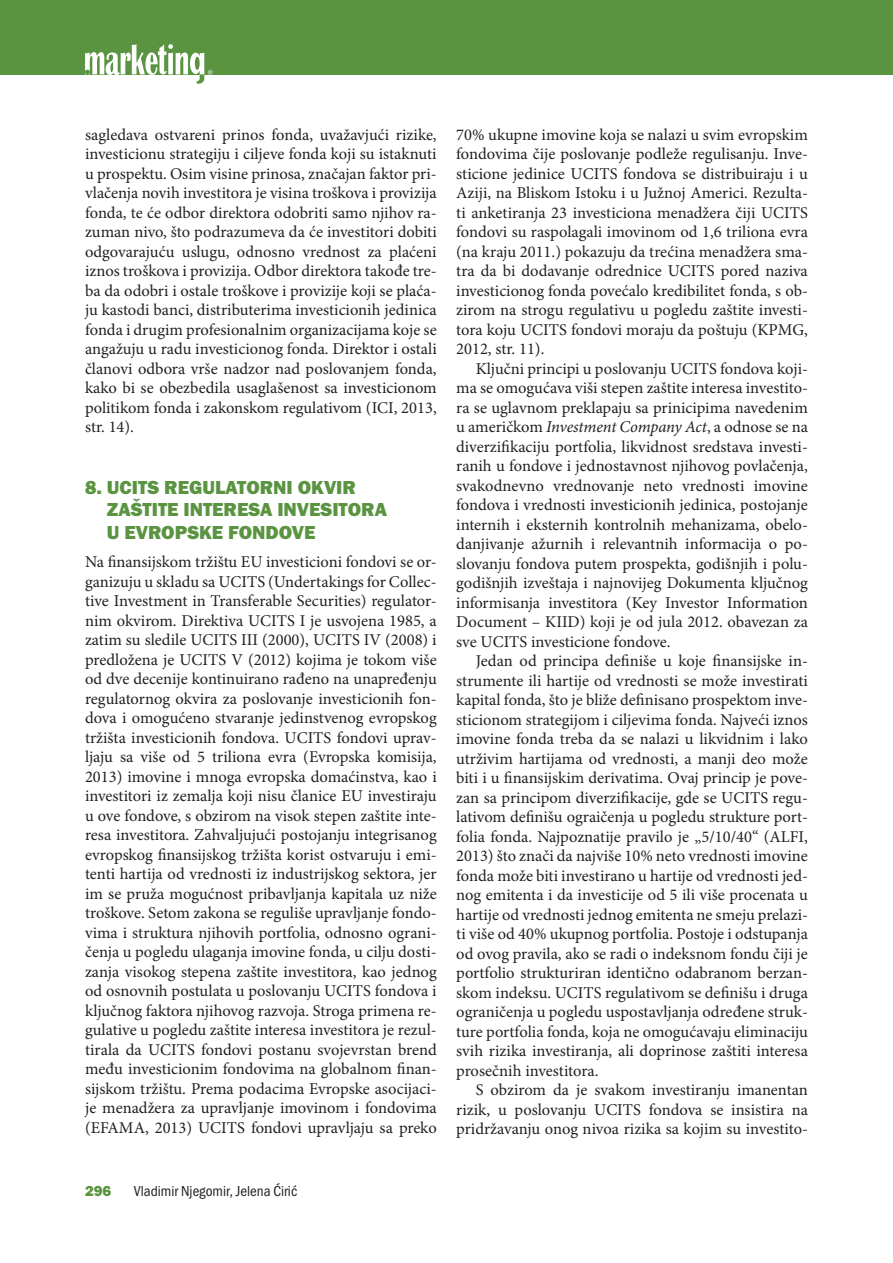
<style>
.page{position:relative;width:893px;height:1263px;background:#fff}
.page>*{position:absolute;margin:0;border:0;box-sizing:border-box;transform-origin:0 0}
.t1{font:19.5px "Franklin Got Itc TEE Heav";color:#5a9441}
.t2{font:16.5px/19.5px "Minion Pro";color:#231f20;text-align:justify}
.t3{font:condensed 15px "Franklin Got Itc TEE";color:#231f20}
.t4{font:15px "Franklin Got Itc TEE Heav";color:#5a9441}
.s1{font-style:italic}
</style>
<div class="page">
<div style="left:0;top:0;width:893px;height:74px;background:#5a9441"></div>
<svg style="left:85px;top:44px;width:128px;height:40px"></svg>
<p class="t2" style="left:85px;top:125px;width:353px">sagledava ostvareni prinos fonda, uvažavjući rizike, investicionu strategiju i ciljeve fonda koji su istaknuti u prospektu. Osim visine prinosa, značajan faktor pri&shy;vlačenja novih investitora je visina troškova i provizija fonda, te će odbor direktora odobriti samo njihov ra&shy;zuman nivo, što podrazumeva da će investitori dobiti odgovarajuću uslugu, odnosno vrednost za plaćeni iznos troškova i provizija. Odbor direktora takođe tre&shy;ba da odobri i ostale troškove i provizije koji se plaća&shy;ju kastodi banci, distributerima investicionih jedinica fonda i drugim profesionalnim organizacijama koje se angažuju u radu investicionog fonda. Direktor i ostali članovi odbora vrše nadzor nad poslovanjem fonda, kako bi se obezbedila usaglašenost sa investicionom politikom fonda i zakonskom regulativom (ICI, 2013, str. 14).</p>
<p class="t1" style="left:85px;top:476px;width:93px">8. UCITS REG</p>
<p class="t1" style="left:202px;top:476px;width:36px">ULATORNI</p>
<p class="t1" style="left:298px;top:476px;width:49px">OKVIR</p>
<p class="t1" style="left:107px;top:498px;width:12px">ZAŠTITE</p>
<p class="t1" style="left:183px;top:498px;width:12px">INTERE</p>
<p class="t1" style="left:248px;top:498px;width:96px">SA INVESITORA</p>
<p class="t1" style="left:107px;top:521px;width:55px">U EVROP</p>
<p class="t1" style="left:187px;top:521px;width:54px">SKE FON</p>
<p class="t1" style="left:266px;top:521px;width:50px">DOVE</p>
<p class="t2" style="left:85px;top:552px;width:353px">Na finansijskom tržištu EU investicioni fondovi se or&shy;ganizuju u skladu sa UCITS (Undertakings for Collec&shy;tive Investment in Transferable Securities) regulator&shy;nim okvirom. Direktiva UCITS I je usvojena 1985, a zatim su sledile UCITS III (2000), UCITS IV (2008) i predložena je UCITS V (2012) kojima je tokom više od dve decenije kontinuirano rađeno na unapređenju regulatornog okvira za poslovanje investicionih fon&shy;dova i omogućeno stvaranje jedinstvenog evropskog tržišta investicionih fondova. UCITS fondovi uprav&shy;ljaju sa više od 5 triliona evra (Evropska komisija, 2013) imovine i mnoga evropska domaćinstva, kao i investitori iz zemalja koji nisu članice EU investiraju u ove fondove, s obzirom na visok stepen zaštite inte&shy;resa investitora. Zahvaljujući postojanju integrisanog evropskog finansijskog tržišta korist ostvaruju i emi&shy;tenti hartija od vrednosti iz industrijskog sektora, jer im se pruža mogućnost pribavljanja kapitala uz niže troškove. Setom zakona se reguliše upravljanje fondo&shy;vima i struktura njihovih portfolia, odnosno ograni&shy;čenja u pogledu ulaganja imovine fonda, u cilju dosti&shy;zanja visokog stepena zaštite investitora, kao jednog od osnovnih postulata u poslovanju UCITS fondova i ključnog faktora njihovog razvoja. Stroga primena re&shy;gulative u pogledu zaštite interesa investitora je rezul&shy;tirala da UCITS fondovi postanu svojevrstan brend među investicionim fondovima na globalnom finan&shy;sijskom tržištu. Prema podacima Evropske asocijaci&shy;je menadžera za upravljanje imovinom i fondovima (EFAMA, 2013) UCITS fondovi upravljaju sa preko</p>
<p class="t4" style="left:85px;top:1182px;width:28px">296</p>
<p class="t3" style="left:134px;top:1183px;width:165px">Vladimir Njegomir, Jelena Ćirić</p>
<p class="t2" style="left:456px;top:125px;width:353px">70% ukupne imovine koja se nalazi u svim evropskim fondovima čije poslovanje podleže regulisanju. Inve&shy;sticione jedinice UCITS fondova se distribuiraju i u Aziji, na Bliskom Istoku i u Južnoj Americi. Rezulta&shy;ti anketiranja 23 investiciona menadžera čiji UCITS fondovi su raspolagali imovinom od 1,6 triliona evra (na kraju 2011.) pokazuju da trećina menadžera sma&shy;tra da bi dodavanje odrednice UCITS pored naziva investicionog fonda povećalo kredibilitet fonda, s ob&shy;zirom na strogu regulativu u pogledu zaštite investi&shy;tora koju UCITS fondovi moraju da poštuju (KPMG, 2012, str. 11).</p>
<p class="t2" style="left:456px;top:359px;width:353px;text-indent:20px">Ključni principi u poslovanju UCITS fondova koji&shy;ma se omogućava viši stepen zaštite interesa investito&shy;ra se uglavnom preklapaju sa prinicipima navedenim u američkom <span class="s1">Investment Company Act</span>, a odnose se na diverzifikaciju portfolia, likvidnost sredstava investi&shy;ranih u fondove i jednostavnost njihovog povlačenja, svakodnevno vrednovanje neto vrednosti imovine fondova i vrednosti investicionih jedinica, postojanje internih i eksternih kontrolnih mehanizama, obelo&shy;danjivanje ažurnih i relevantnih informacija o po&shy;slovanju fondova putem prospekta, godišnjih i polu&shy;godišnjih izveštaja i najnovijeg Dokumenta ključnog informisanja investitora (Key Investor Information Document – KIID) koji je od jula 2012. obavezan za sve UCITS investicione fondove.</p>
<p class="t2" style="left:456px;top:651px;width:353px;text-indent:20px">Jedan od principa definiše u koje finansijske in&shy;strumente ili hartije od vrednosti se može investirati kapital fonda, što je bliže definisano prospektom inve&shy;sticionom strategijom i ciljevima fonda. Najveći iznos imovine fonda treba da se nalazi u likvidnim i lako utrživim hartijama od vrednosti, a manji deo može biti i u finansijskim derivatima. Ovaj princip je pove&shy;zan sa principom diverzifikacije, gde se UCITS regu&shy;lativom definišu ograičenja u pogledu strukture port&shy;folia fonda. Najpoznatije pravilo je „5/10/40“ (ALFI, 2013) što znači da najviše 10% neto vrednosti imovine fonda može biti investirano u hartije od vrednosti jed&shy;nog emitenta i da investicije od 5 ili više procenata u hartije od vrednosti jednog emitenta ne smeju prelazi&shy;ti više od 40% ukupnog portfolia. Postoje i odstupanja od ovog pravila, ako se radi o indeksnom fondu čiji je portfolio strukturiran identično odabranom berzan&shy;skom indeksu. UCITS regulativom se definišu i druga ograničenja u pogledu uspostavljanja određene struk&shy;ture portfolia fonda, koja ne omogućavaju eliminaciju svih rizika investiranja, ali doprinose zaštiti interesa prosečnih investitora.</p>
<p class="t2" style="left:456px;top:1080px;width:353px;text-indent:20px">S obzirom da je svakom investiranju imanentan rizik, u poslovanju UCITS fondova se insistira na pridržavanju onog nivoa rizika sa kojim su investito-</p>
</div>
